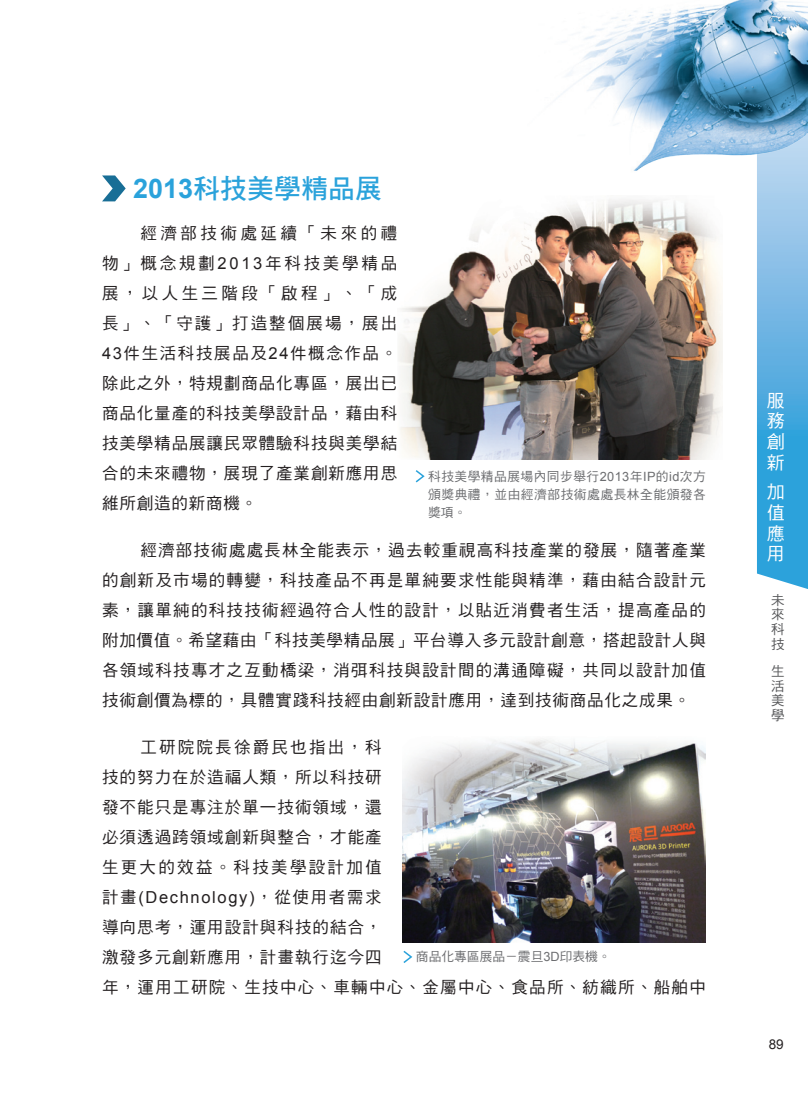
<style>
.page{position:relative;width:808px;height:1106px;background:#fff}
.page>*{position:absolute;margin:0;border:0;box-sizing:border-box;transform-origin:0 0}
.t1{font:27px "DF Hei Std W7";color:#2aa2db}
.t2{font:18px/20.7px "DF Hei Std W5";color:#fff;text-align:justify}
.t3{font:16.5px/30px "DF Hei Std W5";letter-spacing:.065em;color:#231f20;text-align:justify}
.t4{font:13.5px/14.9px "DF Hei Std W5";color:#57585a;text-align:justify}
.t5{font:13.5px "Arial";color:#231f20}
.t6{font:12.75px/18px "DF Hei Std W5";letter-spacing:.035em;color:#6c6d70;text-align:justify}
.t7{font:12.75px "DF Hei Std W5";color:#6c6d70}
.s1{font-family:"Arial";font-weight:700}
.s2{font-family:"Arial"}
</style>
<div class="page">
<svg style="left:757px;top:175px;width:51px;height:414px;background:#5fb2e1"></svg>
<img style="left:558px;top:0;width:250px;height:175px">
<svg style="left:102px;top:175px;width:24px;height:26px"></svg>
<img style="left:398px;top:199px;width:325px;height:261px">
<svg style="left:415px;top:470px;width:10px;height:13px"></svg>
<img style="left:403px;top:739px;width:303px;height:203px">
<svg style="left:403px;top:950px;width:10px;height:13px"></svg>
<p class="t1" style="left:133px;top:173px;width:251px"><span class="s1">2013</span>科技美學精品展</p>
<p class="t3" style="left:102px;top:217px;width:297px;text-indent:38px">經濟部技術處延續「未來的禮物」概念規劃<span class="s2">2013</span>年科技美學精品展，以人生三階段「啟程」、「成長」、「守護」打造整個展場，展出<span class="s2">43</span>件生活科技展品及<span class="s2">24</span>件概念作品。除此之外，特規劃商品化專區，展出已商品化量產的科技美學設計品，藉由科技美學精品展讓民眾體驗科技與美學結合的未來禮物，展現了產業創新應用思維所創造的新商機。</p>
<p class="t3" style="left:102px;top:534px;width:605px;text-indent:38px">經濟部技術處處長林全能表示，過去較重視高科技產業的發展，隨著產業的創新及市場的轉變，科技產品不再是單純要求性能與精準，藉由結合設計元素，讓單純的科技技術經過符合人性的設計，以貼近消費者生活，提高產品的附加價值。希望藉由「科技美學精品展」平台導入多元設計創意，搭起設計人與各領域科技專才之互動橋梁，消弭科技與設計間的溝通障礙，共同以設計加值技術創價為標的，具體實踐科技經由創新設計應用，達到技術商品化之成果。</p>
<p class="t3" style="left:102px;top:731px;width:605px;text-align:left;text-indent:38px">工研院院長徐爵民也指出，科<br>技的努力在於造福人類，所以科技研<br>發不能只是專注於單一技術領域，還<br>必須透過跨領域創新與整合，才能產<br>生更大的效益。科技美學設計加值<br>計畫<span class="s2">(Dechnology)</span>，從使用者需求<br>導向思考，運用設計與科技的結合，<br>激發多元創新應用，計畫執行迄今四<br>年，運用工研院、生技中心、車輛中心、金屬中心、食品所、紡織所、船舶中</p>
<p class="t6" style="left:428px;top:467px;width:279px">科技美學精品展場內同步舉行<span class="s2">2013</span>年<span class="s2">IP</span>的<span class="s2">id</span>次方頒獎典禮，並由經濟部技術處處長林全能頒發各獎項。</p>
<p class="t7" style="left:416px;top:949px;width:196px">商品化專區展品－震旦<span class="s2">3D</span>印表機。</p>
<p class="t2" style="left:767px;top:389px;width:19px">服務創新</p>
<p class="t2" style="left:767px;top:481px;width:19px">加值應用</p>
<p class="t4" style="left:771px;top:592px;width:15px">未來科技</p>
<p class="t4" style="left:771px;top:663px;width:14px">生活美學</p>
<p class="t5" style="left:769px;top:1036px;width:17px">89</p>
</div>
